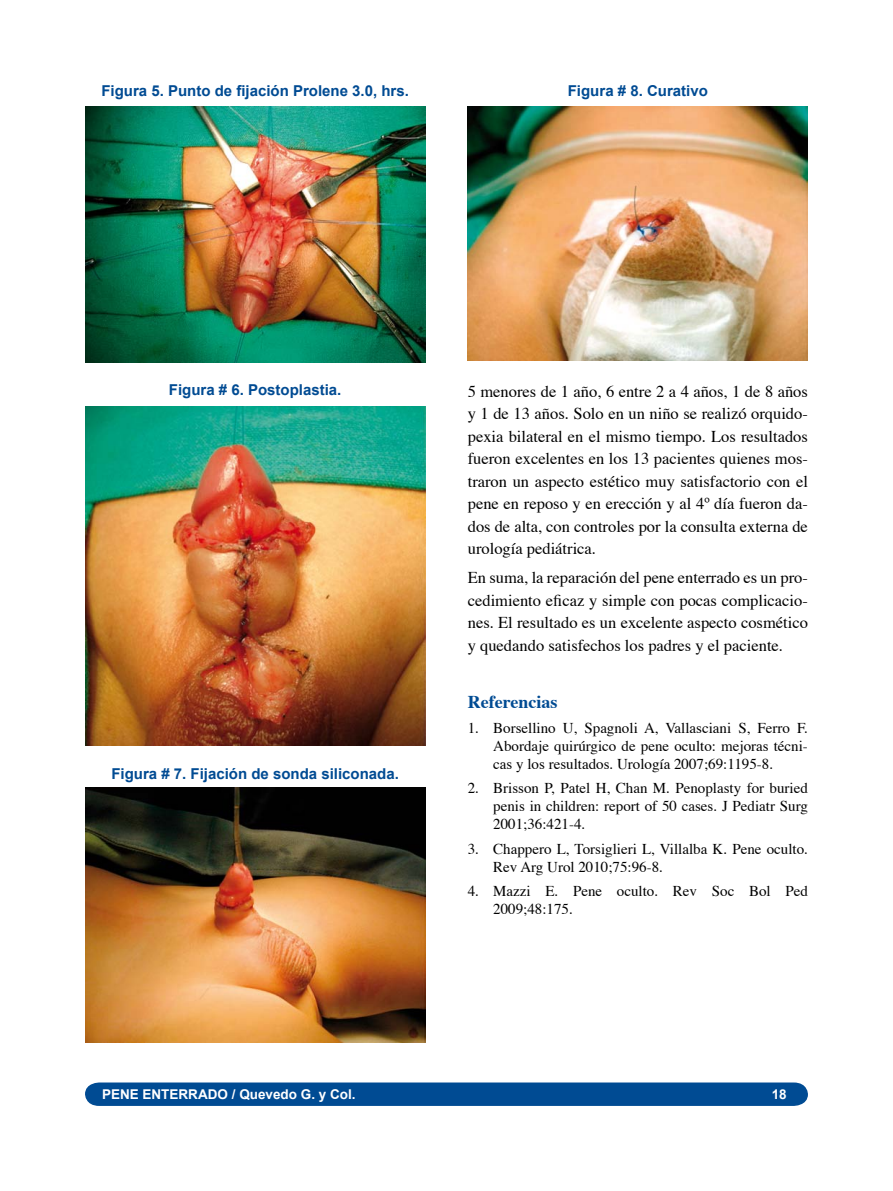
<style>
.page{position:relative;width:893px;height:1191px;background:#fff}
.page>*{position:absolute;margin:0;border:0;box-sizing:border-box;transform-origin:0 0}
.t1{font:700 18px "Times";color:#004b93}
.t2{font:16.5px/22.5px "Times";color:#000;text-align:justify}
.t3{font:15px/18px "Times";color:#000;text-align:justify}
.t4{font:700 15px "Arial";color:#004b93}
.t5{font:700 13.5px "Arial";color:#fff}
</style>
<div class="page">
<svg style="left:85px;top:1082px;width:723px;height:24px;background:#085096"></svg>
<img style="left:85px;top:106px;width:340px;height:256px">
<img style="left:85px;top:406px;width:340px;height:339px">
<img style="left:85px;top:787px;width:340px;height:255px">
<img style="left:468px;top:106px;width:340px;height:255px">
<p class="t4" style="left:101px;top:82px;width:309px">Figura 5. Punto de fijación Prolene 3.0, hrs.</p>
<p class="t4" style="left:568px;top:82px;width:142px">Figura # 8. Curativo</p>
<p class="t4" style="left:169px;top:381px;width:174px">Figura # 6. Postoplastia.</p>
<p class="t4" style="left:111px;top:765px;width:289px">Figura # 7. Fijación de sonda siliconada.</p>
<p class="t5" style="left:102px;top:1086px;width:19px">Pene</p>
<p class="t5" style="left:143px;top:1086px;width:11px">enterrado</p>
<p class="t5" style="left:232px;top:1086px;width:125px">/ Quevedo G. y Col.</p>
<p class="t2" style="left:468px;top:378px;width:342px">5 menores de 1 año, 6 entre 2 a 4 años, 1 de 8 años y 1 de 13 años. Solo en un niño se realizó orquido&shy;pexia bilateral en el mismo tiempo. Los resultados fueron excelentes en los 13 pacientes quienes mos&shy;traron un aspecto estético muy satisfactorio con el pene en reposo y en erección y al 4º día fueron da&shy;dos de alta, con controles por la consulta externa de urología pediátrica.</p>
<p class="t2" style="left:468px;top:565px;width:342px">En suma, la reparación del pene enterrado es un pro&shy;cedimiento eficaz y simple con pocas complicacio&shy;nes. El resultado es un excelente aspecto cosmético y quedando satisfechos los padres y el paciente.</p>
<p class="t1" style="left:468px;top:685px;width:91px">Referencias</p>
<p class="t3" style="left:493px;top:717px;width:316px;text-indent:-26px">1. Borsellino U, Spagnoli A, Vallasciani S, Ferro F.<br>Abordaje quirúrgico de pene oculto: mejoras técni&shy;cas y los resultados. Urología 2007;69:1195-8.</p>
<p class="t3" style="left:493px;top:778px;width:316px;text-indent:-26px">2. Brisson P, Patel H, Chan M. Penoplasty for buried penis in children: report of 50 cases. J Pediatr Surg 2001;36:421-4.</p>
<p class="t3" style="left:493px;top:838px;width:316px;text-indent:-26px">3. Chappero L, Torsiglieri L, Villalba K. Pene oculto.<br>Rev Arg Urol 2010;75:96-8.</p>
<p class="t3" style="left:493px;top:880px;width:316px;text-indent:-26px">4. Mazzi E. Pene oculto. Rev Soc Bol Ped<br>2009;48:175.</p>
<p class="t5" style="left:772px;top:1086px;width:8px">18</p>
</div>
